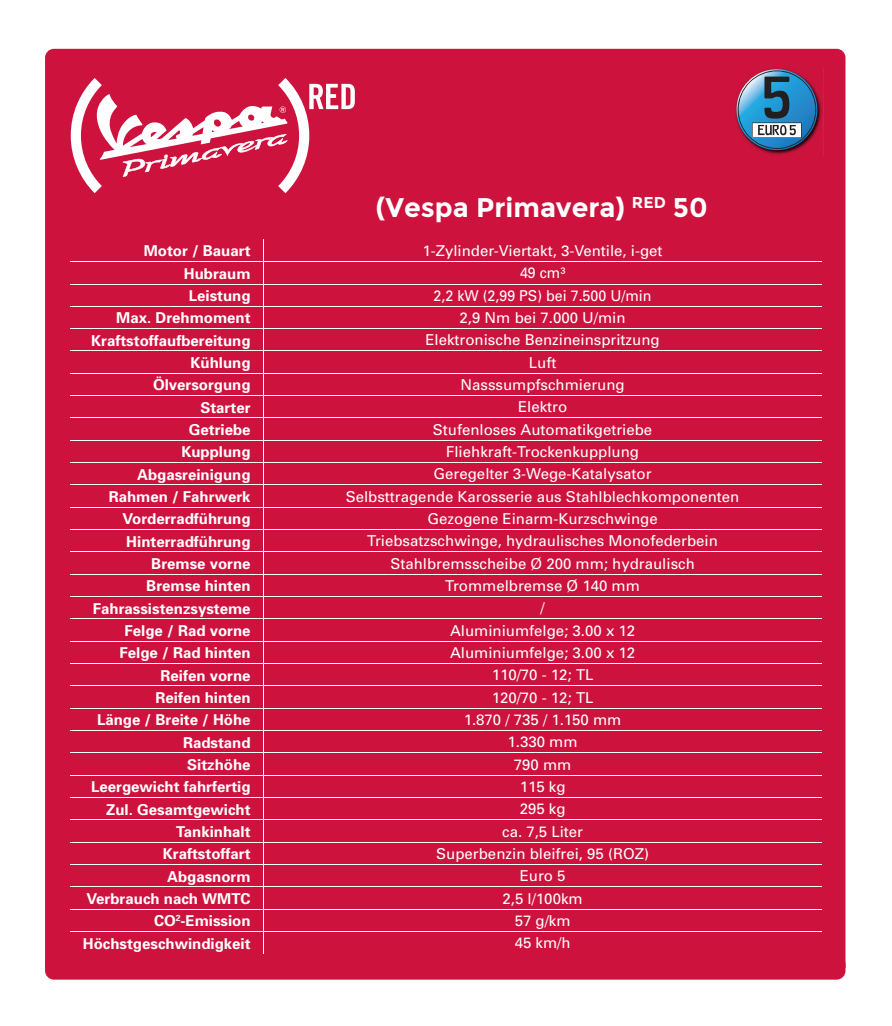
<style>
.page{position:relative;width:892px;height:1026px;background:#fff}
.page>*{position:absolute;margin:0;border:0;box-sizing:border-box;transform-origin:0 0}
.t1{font:700 27px "Montserrat";color:#fff}
.t2{font:15px "Univers";color:#fff}
.t3{font:700 15px "Univers";color:#fff}
.t4{font:15px "Univers";color:#fff;scale:.95 1}
</style>
<div class="page">
<div style="left:45px;top:49px;width:800px;height:912px;background:#cd123d"></div>
<svg style="left:71px;top:78px;width:284px;height:115px"></svg>
<hr style="left:71px;top:261px;width:184px;height:1px;background:#fff">
<hr style="left:263px;top:261px;width:558px;height:1px;background:#fff">
<hr style="left:71px;top:284px;width:184px;height:1px;background:#fff">
<hr style="left:263px;top:284px;width:558px;height:1px;background:#fff">
<hr style="left:71px;top:306px;width:184px;height:1px;background:#fff">
<hr style="left:263px;top:306px;width:558px;height:1px;background:#fff">
<hr style="left:71px;top:328px;width:184px;height:1px;background:#fff">
<hr style="left:263px;top:328px;width:558px;height:1px;background:#fff">
<hr style="left:71px;top:350px;width:184px;height:1px;background:#fff">
<hr style="left:263px;top:350px;width:558px;height:1px;background:#fff">
<hr style="left:71px;top:373px;width:184px;height:1px;background:#fff">
<hr style="left:263px;top:373px;width:558px;height:1px;background:#fff">
<hr style="left:71px;top:395px;width:184px;height:1px;background:#fff">
<hr style="left:263px;top:395px;width:558px;height:1px;background:#fff">
<hr style="left:71px;top:417px;width:184px;height:1px;background:#fff">
<hr style="left:263px;top:417px;width:558px;height:1px;background:#fff">
<hr style="left:71px;top:440px;width:184px;height:1px;background:#fff">
<hr style="left:263px;top:440px;width:558px;height:1px;background:#fff">
<hr style="left:71px;top:462px;width:184px;height:1px;background:#fff">
<hr style="left:263px;top:462px;width:558px;height:1px;background:#fff">
<hr style="left:71px;top:484px;width:184px;height:1px;background:#fff">
<hr style="left:263px;top:484px;width:558px;height:1px;background:#fff">
<hr style="left:71px;top:507px;width:184px;height:1px;background:#fff">
<hr style="left:263px;top:507px;width:558px;height:1px;background:#fff">
<hr style="left:71px;top:529px;width:184px;height:1px;background:#fff">
<hr style="left:263px;top:529px;width:558px;height:1px;background:#fff">
<hr style="left:71px;top:551px;width:184px;height:1px;background:#fff">
<hr style="left:263px;top:551px;width:558px;height:1px;background:#fff">
<hr style="left:71px;top:574px;width:184px;height:1px;background:#fff">
<hr style="left:263px;top:574px;width:558px;height:1px;background:#fff">
<hr style="left:71px;top:596px;width:184px;height:1px;background:#fff">
<hr style="left:263px;top:596px;width:558px;height:1px;background:#fff">
<hr style="left:71px;top:618px;width:184px;height:1px;background:#fff">
<hr style="left:263px;top:618px;width:558px;height:1px;background:#fff">
<hr style="left:71px;top:641px;width:184px;height:1px;background:#fff">
<hr style="left:263px;top:641px;width:558px;height:1px;background:#fff">
<hr style="left:71px;top:663px;width:184px;height:1px;background:#fff">
<hr style="left:263px;top:663px;width:558px;height:1px;background:#fff">
<hr style="left:71px;top:685px;width:184px;height:1px;background:#fff">
<hr style="left:263px;top:685px;width:558px;height:1px;background:#fff">
<hr style="left:71px;top:708px;width:184px;height:1px;background:#fff">
<hr style="left:263px;top:708px;width:558px;height:1px;background:#fff">
<hr style="left:71px;top:730px;width:184px;height:1px;background:#fff">
<hr style="left:263px;top:730px;width:558px;height:1px;background:#fff">
<hr style="left:71px;top:752px;width:184px;height:1px;background:#fff">
<hr style="left:263px;top:752px;width:558px;height:1px;background:#fff">
<hr style="left:71px;top:775px;width:184px;height:1px;background:#fff">
<hr style="left:263px;top:775px;width:558px;height:1px;background:#fff">
<hr style="left:71px;top:797px;width:184px;height:1px;background:#fff">
<hr style="left:263px;top:797px;width:558px;height:1px;background:#fff">
<hr style="left:71px;top:819px;width:184px;height:1px;background:#fff">
<hr style="left:263px;top:819px;width:558px;height:1px;background:#fff">
<hr style="left:71px;top:842px;width:184px;height:1px;background:#fff">
<hr style="left:263px;top:842px;width:558px;height:1px;background:#fff">
<hr style="left:71px;top:864px;width:184px;height:1px;background:#fff">
<hr style="left:263px;top:864px;width:558px;height:1px;background:#fff">
<hr style="left:71px;top:886px;width:184px;height:1px;background:#fff">
<hr style="left:263px;top:886px;width:558px;height:1px;background:#fff">
<hr style="left:71px;top:909px;width:184px;height:1px;background:#fff">
<hr style="left:263px;top:909px;width:558px;height:1px;background:#fff">
<hr style="left:71px;top:931px;width:184px;height:1px;background:#fff">
<hr style="left:263px;top:931px;width:558px;height:1px;background:#fff">
<svg style="left:255px;top:239px;width:9px;height:715px;background:#d4355a"></svg>
<img style="left:733px;top:67px;width:90px;height:88px">
<svg style="left:737px;top:70px;width:79px;height:79px;background:#5b769c"></svg>
<div style="left:45px;top:955px;width:800px;height:24px;background:#cd123d;border-radius:9px"></div>
<h1 class="t1" style="left:376px;top:191px;width:333px">(Vespa Primavera) <sup>RED</sup> 50</h1>
<p class="t3" style="left:144px;top:242px;width:108px">Motor / Bauart</p>
<p class="t2" style="left:422px;top:242px;width:241px">1-Zylinder-Viertakt, 3-Ventile, i-get</p>
<p class="t3" style="left:184px;top:264px;width:68px">Hubraum</p>
<p class="t4" style="left:520px;top:264px;width:49px">49 cm³</p>
<p class="t3" style="left:189px;top:287px;width:63px">Leistung</p>
<p class="t4" style="left:433px;top:287px;width:231px">2,2 kW (2,99 PS) bei 7.500 U/min</p>
<p class="t3" style="left:116px;top:309px;width:136px">Max. Drehmoment</p>
<p class="t2" style="left:459px;top:309px;width:167px">2,9 Nm bei 7.000 U/min</p>
<p class="t3" style="left:91px;top:331px;width:161px">Kraftstoffaufbereitung</p>
<p class="t2" style="left:425px;top:331px;width:236px">Elektronische Benzineinspritzung</p>
<p class="t3" style="left:190px;top:354px;width:62px">Kühlung</p>
<p class="t2" style="left:528px;top:354px;width:29px">Luft</p>
<p class="t3" style="left:153px;top:376px;width:99px">Ölversorgung</p>
<p class="t2" style="left:460px;top:376px;width:166px">Nasssumpfschmierung</p>
<p class="t3" style="left:200px;top:398px;width:52px">Starter</p>
<p class="t2" style="left:518px;top:398px;width:51px">Elektro</p>
<p class="t3" style="left:189px;top:421px;width:63px">Getriebe</p>
<p class="t2" style="left:433px;top:421px;width:221px">Stufenloses Automatikgetriebe</p>
<p class="t3" style="left:181px;top:443px;width:71px">Kupplung</p>
<p class="t2" style="left:446px;top:443px;width:194px">Fliehkraft-Trockenkupplung</p>
<p class="t3" style="left:137px;top:465px;width:115px">Abgasreinigung</p>
<p class="t2" style="left:433px;top:465px;width:219px">Geregelter 3-Wege-Katalysator</p>
<p class="t3" style="left:109px;top:488px;width:143px">Rahmen / Fahrwerk</p>
<p class="t2" style="left:345px;top:488px;width:395px">Selbsttragende Karosserie aus Stahlblechkomponenten</p>
<p class="t3" style="left:122px;top:510px;width:130px">Vorderradführung</p>
<p class="t2" style="left:427px;top:510px;width:232px">Gezogene Einarm-Kurzschwinge</p>
<p class="t3" style="left:126px;top:532px;width:126px">Hinterradführung</p>
<p class="t2" style="left:367px;top:532px;width:352px">Triebsatzschwinge, hydraulisches Monofederbein</p>
<p class="t3" style="left:151px;top:554px;width:101px">Bremse vorne</p>
<p class="t2" style="left:390px;top:554px;width:306px">Stahlbremsscheibe Ø 200 mm; hydraulisch</p>
<p class="t3" style="left:146px;top:577px;width:106px">Bremse hinten</p>
<p class="t2" style="left:445px;top:577px;width:196px">Trommelbremse Ø 140 mm</p>
<p class="t3" style="left:93px;top:599px;width:159px">Fahrassistenzsysteme</p>
<p class="t2" style="left:540px;top:599px;width:6px">/</p>
<p class="t3" style="left:125px;top:621px;width:127px">Felge / Rad vorne</p>
<p class="t2" style="left:450px;top:621px;width:187px">Aluminiumfelge; 3.00 x 12</p>
<p class="t3" style="left:120px;top:644px;width:132px">Felge / Rad hinten</p>
<p class="t2" style="left:450px;top:644px;width:187px">Aluminiumfelge; 3.00 x 12</p>
<p class="t3" style="left:160px;top:666px;width:92px">Reifen vorne</p>
<p class="t2" style="left:491px;top:666px;width:103px">110/70 - 12; TL</p>
<p class="t3" style="left:155px;top:688px;width:97px">Reifen hinten</p>
<p class="t2" style="left:491px;top:688px;width:103px">120/70 - 12; TL</p>
<p class="t3" style="left:97px;top:711px;width:155px">Länge / Breite / Höhe</p>
<p class="t2" style="left:463px;top:711px;width:159px">1.870 / 735 / 1.150 mm</p>
<p class="t3" style="left:183px;top:733px;width:69px">Radstand</p>
<p class="t2" style="left:507px;top:733px;width:72px">1.330 mm</p>
<p class="t3" style="left:187px;top:755px;width:65px">Sitzhöhe</p>
<p class="t2" style="left:513px;top:755px;width:59px">790 mm</p>
<p class="t3" style="left:91px;top:778px;width:161px">Leergewicht fahrfertig</p>
<p class="t2" style="left:519px;top:778px;width:47px">115 kg</p>
<p class="t3" style="left:106px;top:800px;width:146px">Zul. Gesamtgewicht</p>
<p class="t2" style="left:519px;top:800px;width:47px">295 kg</p>
<p class="t3" style="left:176px;top:822px;width:76px">Tankinhalt</p>
<p class="t2" style="left:502px;top:822px;width:82px">ca. 7,5 Liter</p>
<p class="t3" style="left:163px;top:845px;width:89px">Kraftstoffart</p>
<p class="t2" style="left:436px;top:845px;width:214px">Superbenzin bleifrei, 95 (ROZ)</p>
<p class="t3" style="left:167px;top:867px;width:85px">Abgasnorm</p>
<p class="t2" style="left:519px;top:867px;width:47px">Euro 5</p>
<p class="t3" style="left:87px;top:889px;width:165px">Verbrauch nach WMTC</p>
<p class="t2" style="left:502px;top:889px;width:82px">2,5 l/100km</p>
<p class="t3" style="left:154px;top:912px;width:98px">CO<sup>2</sup>-Emission</p>
<p class="t2" style="left:514px;top:912px;width:57px">57 g/km</p>
<p class="t3" style="left:83px;top:934px;width:169px">Höchstgeschwindigkeit</p>
<p class="t2" style="left:514px;top:934px;width:57px">45 km/h</p>
</div>
